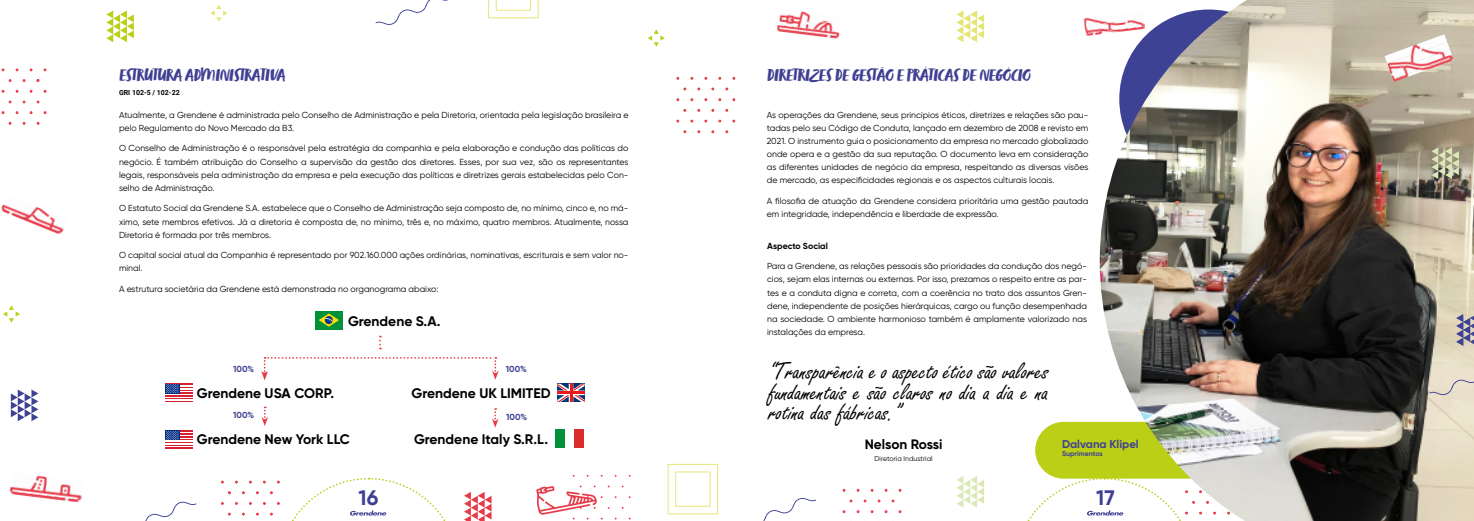
<style>
.page{position:relative;width:1474px;height:521px;background:#fff}
.page>*{position:absolute;margin:0;border:0;box-sizing:border-box;transform-origin:0 0}
.t1{font:25.38px/20.1px "Freestyle Script";color:#000;text-align:justify}
.t2{font:700 21px "Gilroy";color:#404093}
.t3{font:17.5px "Zooja Pro";color:#404093}
.t4{font:700 13.83px "Gilroy";color:#000}
.t5{font:700 13.65px "Gilroy";letter-spacing:-.005em;color:#000}
.t6{font:700 11.38px "Gilroy";color:#404093}
.t7{font:8.75px/13.1px "Gilroy";color:#000;text-align:justify}
.t8{font:700 8.75px "Gilroy";color:#404093}
.t9{font:700 8.75px "Gilroy";color:#000}
.t10{font:7px "Gilroy";color:#000}
.t11{font:700 7px "Roboto";color:#000}
.t12{font:700 7px "Gilroy";color:#404093}
</style>
<div class="page">
<svg style="left:106px;top:10px;width:28px;height:32px"></svg>
<svg style="left:956px;top:10px;width:28px;height:32px"></svg>
<svg style="left:11px;top:389px;width:27px;height:32px"></svg>
<svg style="left:667px;top:464px;width:51px;height:50px"></svg>
<svg style="left:488px;top:0;width:50px;height:18px"></svg>
<svg style="left:763px;top:498px;width:53px;height:23px"></svg>
<svg style="left:375px;top:0;width:74px;height:25px"></svg>
<svg style="left:145px;top:502px;width:51px;height:19px"></svg>
<svg style="left:647px;top:29px;width:18px;height:18px"></svg>
<svg style="left:3px;top:305px;width:17px;height:18px"></svg>
<svg style="left:210px;top:5px;width:17px;height:17px"></svg>
<img style="left:780px;top:11px;width:31px;height:6px">
<img style="left:778px;top:17px;width:54px;height:8px">
<img style="left:777px;top:25px;width:62px;height:14px">
<img style="left:35px;top:476px;width:13px;height:6px">
<img style="left:10px;top:482px;width:72px;height:18px">
<img style="left:10px;top:491px;width:71px;height:12px">
<img style="left:1px;top:204px;width:63px;height:30px">
<img style="left:1px;top:210px;width:60px;height:24px">
<svg style="left:536px;top:485px;width:94px;height:34px"></svg>
<svg style="left:221px;top:477px;width:270px;height:44px"></svg>
<svg style="left:1027px;top:479px;width:72px;height:42px"></svg>
<div style="left:1035px;top:422px;width:244px;height:57px;background:#bacf15;border-radius:28px"></div>
<img style="left:1099px;top:0;width:374px;height:521px">
<div style="left:315px;top:311px;width:27px;height:18px;background:#00913b"></div>
<svg style="left:319px;top:313px;width:20px;height:14px"></svg>
<hr style="left:165px;top:400px;width:27px;height:2px;background:#d62133">
<svg style="left:165px;top:384px;width:27px;height:15px"></svg>
<svg style="left:165px;top:430px;width:27px;height:18px"></svg>
<svg style="left:557px;top:384px;width:27px;height:18px"></svg>
<div style="left:555px;top:429px;width:10px;height:19px;background:#00913b"></div>
<div style="left:574px;top:429px;width:9px;height:19px;background:#db2b2b"></div>
<svg style="left:261px;top:357px;width:238px;height:23px"></svg>
<svg style="left:261px;top:406px;width:7px;height:20px"></svg>
<svg style="left:379px;top:336px;width:2px;height:13px"></svg>
<svg style="left:492px;top:408px;width:6px;height:20px"></svg>
<img style="left:1083px;top:11px;width:60px;height:9px">
<img style="left:1084px;top:19px;width:60px;height:10px">
<img style="left:1085px;top:26px;width:60px;height:10px">
<svg style="left:957px;top:476px;width:27px;height:32px"></svg>
<img style="left:1384px;top:34px;width:62px;height:30px">
<img style="left:1387px;top:42px;width:62px;height:29px">
<img style="left:1390px;top:50px;width:62px;height:29px">
<img style="left:1392px;top:57px;width:61px;height:25px">
<svg style="left:1431px;top:147px;width:27px;height:32px"></svg>
<svg style="left:1456px;top:314px;width:17px;height:32px"></svg>
<svg style="left:1429px;top:367px;width:44px;height:28px"></svg>
<h3 class="t3" style="left:119px;top:64px;width:168px">ESTRUTURA ADMINISTRATIVA</h3>
<p class="t11" style="left:119px;top:88px;width:62px">GRI 102-5 / 102-22</p>
<p class="t7" style="left:119px;top:108px;width:511px">Atualmente, a Grendene é administrada pelo Conselho de Administração e pela Diretoria, orientada pela legislação brasileira e pelo Regulamento do Novo Mercado da B3.</p>
<p class="t7" style="left:119px;top:142px;width:511px">O Conselho de Administração é o responsável pela estratégia da companhia e pela elaboração e condução das políticas do negócio. É também atribuição do Conselho a supervisão da gestão dos diretores. Esses, por sua vez, são os representantes legais, responsáveis pela administração da empresa e pela execução das políticas e diretrizes gerais estabelecidas pelo Con&shy;selho de Administração.</p>
<p class="t7" style="left:119px;top:202px;width:511px">O Estatuto Social da Grendene S.A. estabelece que o Conselho de Administração seja composto de, no mínimo, cinco e, no má&shy;ximo, sete membros efetivos. Já a diretoria é composta de, no mínimo, três e, no máximo, quatro membros. Atualmente, nossa Diretoria é formada por três membros.</p>
<p class="t7" style="left:119px;top:248px;width:511px">O capital social atual da Companhia é representado por 902.160.000 ações ordinárias, nominativas, escriturais e sem valor no&shy;minal.</p>
<p class="t7" style="left:119px;top:282px;width:321px">A estrutura societária da Grendene está demonstrada no organograma abaixo:</p>
<h3 class="t4" style="left:348px;top:312px;width:94px">Grendene S.A.</h3>
<p class="t8" style="left:233px;top:364px;width:22px">100%</p>
<p class="t8" style="left:233px;top:409px;width:22px">100%</p>
<p class="t8" style="left:506px;top:411px;width:22px">100%</p>
<p class="t8" style="left:506px;top:364px;width:22px">100%</p>
<h3 class="t4" style="left:197px;top:385px;width:139px">Grendene USA CORP.</h3>
<h3 class="t4" style="left:197px;top:430px;width:154px">Grendene New York LLC</h3>
<h3 class="t4" style="left:411px;top:385px;width:140px">Grendene UK LIMITED</h3>
<h3 class="t4" style="left:414px;top:430px;width:136px">Grendene Italy S.R.L.</h3>
<h3 class="t3" style="left:766px;top:65px;width:265px">DIRETRIZES DE GESTÃO E PRÁTICAS DE NEGÓCIO</h3>
<p class="t7" style="left:766px;top:108px;width:323px">As operações da Grendene, seus princípios éticos, diretrizes e relações são pau&shy;tadas pelo seu Código de Conduta, lançado em dezembro de 2008 e revisto em 2021. O instrumento guia o posicionamento da empresa no mercado globalizado onde opera e a gestão da sua reputação. O documento leva em consideração as diferentes unidades de negócio da empresa, respeitando as diversas visões de mercado, as especificidades regionais e os aspectos culturais locais.</p>
<p class="t7" style="left:766px;top:194px;width:323px">A filosofia de atuação da Grendene considera prioritária uma gestão pautada em integridade, independência e liberdade de expressão.</p>
<p class="t9" style="left:767px;top:240px;width:62px">Aspecto Social</p>
<p class="t7" style="left:767px;top:260px;width:321px">Para a Grendene, as relações pessoais são prioridades da condução dos negó&shy;cios, sejam elas internas ou externas. Por isso, prezamos o respeito entre as par&shy;tes e a conduta digna e correta, com a coerência no trato dos assuntos Gren&shy;dene, independente de posições hierárquicas, cargo ou função desempenhada na sociedade. O ambiente harmonioso também é amplamente valorizado nas instalações da empresa.</p>
<h1 class="t1" style="left:769px;top:363px;width:281px">“Transparência e o aspecto ético são valores fundamentais e são claros no dia a dia e na rotina das fábricas.”</h1>
<h3 class="t5" style="left:864px;top:436px;width:79px">Nelson Rossi</h3>
<p class="t10" style="left:874px;top:454px;width:60px">Diretoria Industrial</p>
<h3 class="t6" style="left:1062px;top:437px;width:78px">Dalvana Klipel</h3>
<p class="t12" style="left:1062px;top:449px;width:42px">Suprimentos</p>
<h2 class="t2" style="left:358px;top:484px;width:21px">16</h2>
<h2 class="t2" style="left:1096px;top:484px;width:20px">17</h2>
</div>
